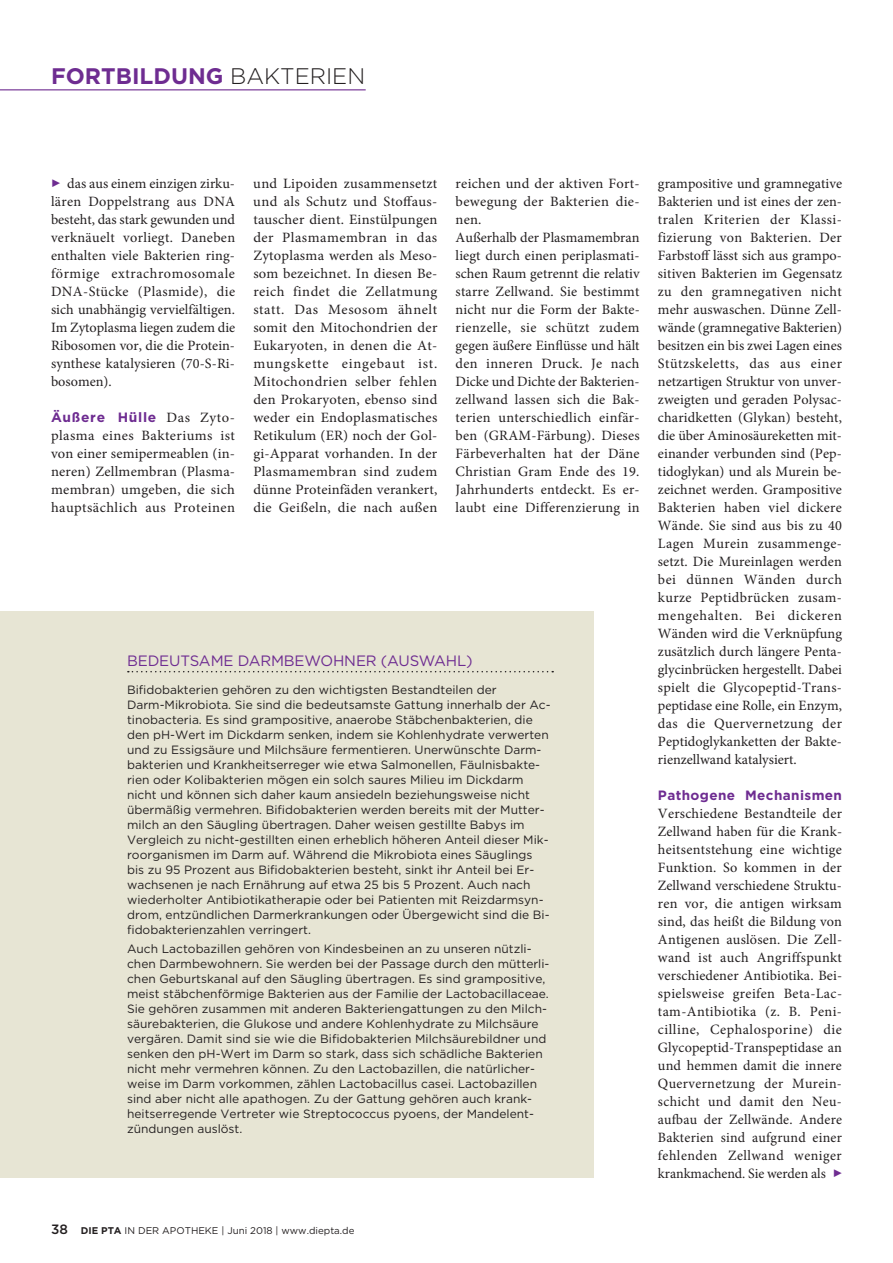
<style>
.page{position:relative;width:893px;height:1263px;background:#fff}
.page>*{position:absolute;margin:0;border:0;box-sizing:border-box;transform-origin:0 0}
.t1{font:700 22.5px "Gotham";color:#6e2c91}
.t2{font:15px "Gotham";letter-spacing:-.01em;color:#6e2c91}
.t3{font:14.25px/18px "Minion Pro";letter-spacing:.015em;color:#231f20;text-align:justify}
.t4{font:700 13.5px "Gotham";letter-spacing:.03em;color:#6e2c91}
.t5{font:700 13.5px "Gotham";letter-spacing:.05em;color:#6e2c91}
.t6{font:500 13.5px "Gotham";color:#231f20}
.t7{font:12px/15px "Gotham";color:#231f20}
.t8{font:9.75px "Gotham";color:#231f20}
.s1{font-weight:300;color:#231f20}
.s2{font-family:"Minion Pro";font-weight:400;font-size:14.25px;color:#231f20}
.s3{font-weight:700}
</style>
<div class="page">
<div style="left:0;top:611px;width:594px;height:567px;background:#e7e5d4"></div>
<svg style="left:128px;top:671px;width:425px;height:1px"></svg>
<hr style="left:0;top:89px;width:366px;height:1px;background:#6e2c91">
<h1 class="t1" style="left:51px;top:61px;width:316px">FORTBILDUNG <span class="s1">BAKTERIEN</span></h1>
<p class="t3" style="left:253px;top:175px;width:186px">und Lipoiden zusammensetzt und als Schutz und Stoffaus&shy;tauscher dient. Einstülpungen der Plasmamembran in das Zytoplasma werden als Meso&shy;som bezeichnet. In diesen Be&shy;reich findet die Zellatmung statt. Das Mesosom ähnelt somit den Mitochondrien der Eukaryoten, in denen die At&shy;mungskette eingebaut ist.<br>Mitochondrien selber fehlen den Prokaryoten, ebenso sind weder ein Endoplasmatisches Retikulum (ER) noch der Gol&shy;gi-Apparat vorhanden. In der Plasmamembran sind zudem dünne Proteinfäden verankert, die Geißeln, die nach außen</p>
<p class="t3" style="left:456px;top:175px;width:186px;text-align:left">reichen und der aktiven Fort&shy;bewegung der Bakterien die&shy;nen.<br>Außerhalb der Plasmamembran liegt durch einen periplasmati&shy;schen Raum getrennt die relativ starre Zellwand. Sie bestimmt nicht nur die Form der Bakte&shy;rienzelle, sie schützt zudem gegen äußere Einflüsse und hält den inneren Druck. Je nach<br>Dicke und Dichte der Bakterien&shy;zellwand lassen sich die Bak&shy;terien unterschiedlich einfär&shy;ben (GRAM-Färbung). Dieses<br>Färbeverhalten hat der Däne<br>Christian Gram Ende des 19.<br>Jahrhunderts entdeckt. Es er&shy;laubt eine Differenzierung in</p>
<p class="t3" style="left:658px;top:175px;width:186px">grampositive und gramnegative Bakterien und ist eines der zen&shy;tralen Kriterien der Klassi&shy;fizierung von Bakterien. Der Farbstoff lässt sich aus grampo&shy;sitiven Bakterien im Gegensatz zu den gramnegativen nicht mehr auswaschen. Dünne Zell&shy;wände (gramnegative Bakterien) besitzen ein bis zwei Lagen eines Stützskeletts, das aus einer netzartigen Struktur von unver&shy;zweigten und geraden Polysac&shy;charidketten (Glykan) besteht, die über Aminosäureketten mit&shy;einander verbunden sind (Pep&shy;tidoglykan) und als Murein be&shy;zeichnet werden. Grampositive Bakterien haben viel dickere Wände. Sie sind aus bis zu 40<br>Lagen Murein zusammenge&shy;setzt. Die Mureinlagen werden bei dünnen Wänden durch kurze Peptidbrücken zusam&shy;mengehalten. Bei dickeren Wänden wird die Verknüpfung zusätzlich durch längere Penta&shy;glycinbrücken hergestellt. Dabei spielt die Glycopeptid-Trans&shy;peptidase eine Rolle, ein Enzym, das die Quervernetzung der Peptidoglykanketten der Bakte&shy;rienzellwand katalysiert.</p>
<p class="t4" style="left:658px;top:786px;width:186px">Pathogene Mechanismen</p>
<p class="t3" style="left:658px;top:805px;width:186px">Verschiedene Bestandteile der Zellwand haben für die Krank&shy;heitsentstehung eine wichtige Funktion. So kommen in der Zellwand verschiedene Struktu&shy;ren vor, die antigen wirksam sind, das heißt die Bildung von Antigenen auslösen. Die Zell&shy;wand ist auch Angriffspunkt verschiedener Antibiotika. Bei&shy;spielsweise greifen Beta-Lac&shy;tam-Antibiotika (z. B. Peni&shy;cilline, Cephalosporine) die Glycopeptid-Transpeptidase an und hemmen damit die innere Quervernetzung der Murein&shy;schicht und damit den Neu&shy;aufbau der Zellwände. Andere Bakterien sind aufgrund einer fehlenden Zellwand weniger krankmachend. Sie werden als</p>
<p class="t3" style="left:51px;top:175px;width:186px;text-indent:16px">das aus einem einzigen zirku&shy;lären Doppelstrang aus DNA besteht, das stark gewunden und verknäuelt vorliegt. Daneben enthalten viele Bakterien ring&shy;förmige extrachromosomale DNA-Stücke (Plasmide), die sich unabhängig vervielfältigen.<br>Im Zytoplasma liegen zudem die Ribosomen vor, die die Protein&shy;synthese katalysieren (70-S-Ri&shy;bosomen).</p>
<p class="t5" style="left:51px;top:408px;width:186px">Äußere Hülle <span class="s2">Das Zyto-</span></p>
<p class="t3" style="left:51px;top:427px;width:186px">plasma eines Bakteriums ist von einer semipermeablen (in&shy;neren) Zellmembran (Plasma&shy;membran) umgeben, die sich hauptsächlich aus Proteinen</p>
<p class="t2" style="left:127px;top:651px;width:347px">BEDEUTSAME DARMBEWOHNER (AUSWAHL)</p>
<p class="t7" style="left:127px;top:682px;width:425px">Bifidobakterien gehören zu den wichtigsten Bestandteilen der Darm-Mikrobiota. Sie sind die bedeutsamste Gattung innerhalb der Ac&shy;tinobacteria. Es sind grampositive, anaerobe Stäbchenbakterien, die den pH-Wert im Dickdarm senken, indem sie Kohlenhydrate verwerten und zu Essigsäure und Milchsäure fermentieren. Unerwünschte Darm&shy;bakterien und Krankheitserreger wie etwa Salmonellen, Fäulnisbakte&shy;rien oder Kolibakterien mögen ein solch saures Milieu im Dickdarm nicht und können sich daher kaum ansiedeln beziehungsweise nicht übermäßig vermehren. Bifidobakterien werden bereits mit der Mutter&shy;milch an den Säugling übertragen. Daher weisen gestillte Babys im Vergleich zu nicht-gestillten einen erheblich höheren Anteil dieser Mik&shy;roorganismen im Darm auf. Während die Mikrobiota eines Säuglings bis zu 95 Prozent aus Bifidobakterien besteht, sinkt ihr Anteil bei Er&shy;wachsenen je nach Ernährung auf etwa 25 bis 5 Prozent. Auch nach wiederholter Antibiotikatherapie oder bei Patienten mit Reizdarmsyn&shy;drom, entzündlichen Darmerkrankungen oder Übergewicht sind die Bi&shy;fidobakterienzahlen verringert.</p>
<p class="t7" style="left:127px;top:941px;width:424px">Auch Lactobazillen gehören von Kindesbeinen an zu unseren nützli&shy;chen Darmbewohnern. Sie werden bei der Passage durch den mütterli&shy;chen Geburtskanal auf den Säugling übertragen. Es sind grampositive, meist stäbchenförmige Bakterien aus der Familie der Lactobacillaceae.<br>Sie gehören zusammen mit anderen Bakteriengattungen zu den Milch&shy;säurebakterien, die Glukose und andere Kohlenhydrate zu Milchsäure vergären. Damit sind sie wie die Bifidobakterien Milchsäurebildner und senken den pH-Wert im Darm so stark, dass sich schädliche Bakterien nicht mehr vermehren können. Zu den Lactobazillen, die natürlicher&shy;weise im Darm vorkommen, zählen Lactobacillus casei. Lactobazillen sind aber nicht alle apathogen. Zu der Gattung gehören auch krank&shy;heitserregende Vertreter wie Streptococcus pyoens, der Mandelent&shy;zündungen auslöst.</p>
<p class="t6" style="left:51px;top:1220px;width:18px">38</p>
<p class="t8" style="left:81px;top:1224px;width:275px"><span class="s3">DIE PTA</span> IN DER APOTHEKE | Juni 2018 | www.diepta.de</p>
</div>
